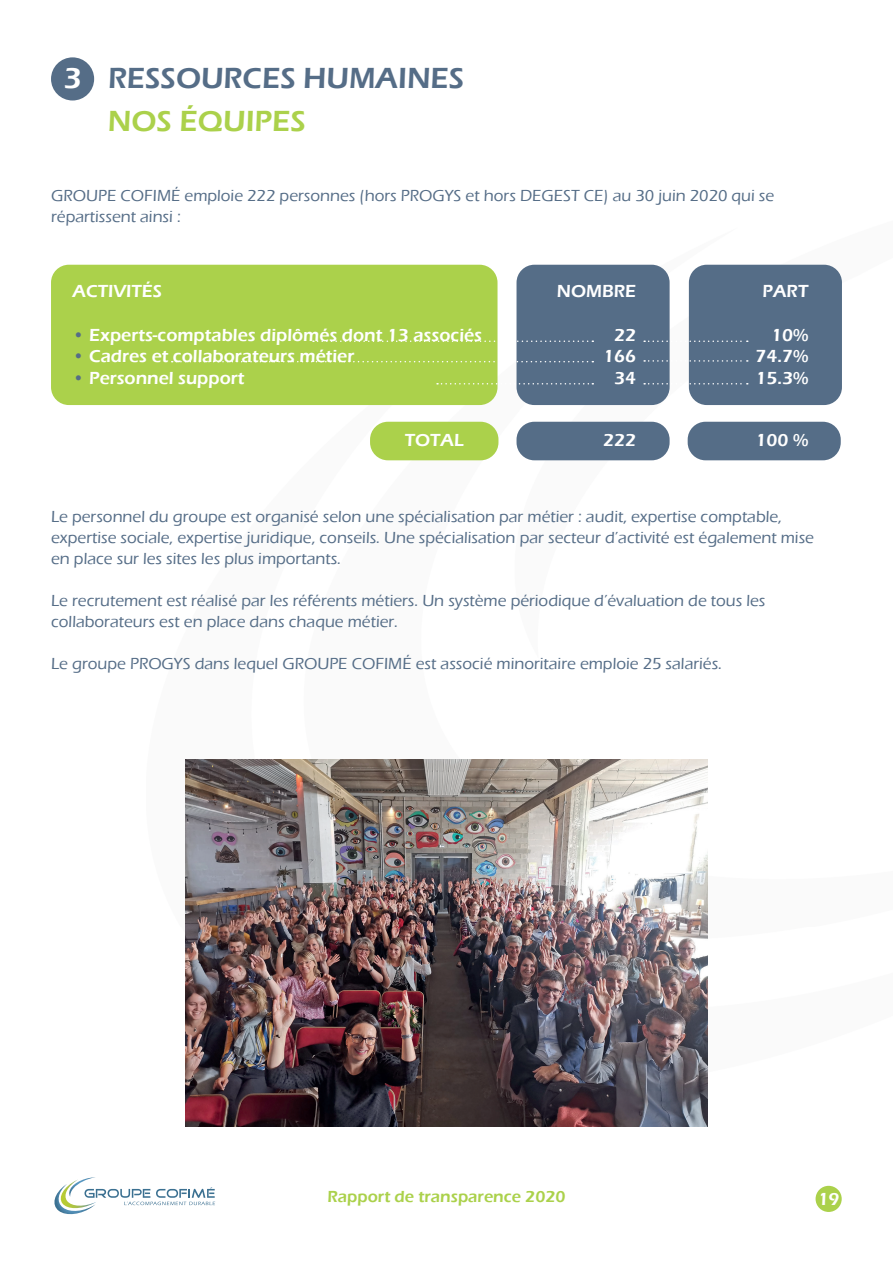
<style>
.page{position:relative;width:893px;height:1263px;background:#fff}
.page>*{position:absolute;margin:0;border:0;box-sizing:border-box;transform-origin:0 0}
.t1{font:600 30px/43px "Eras ITC";color:#556d87}
.t2{font:600 18px/21.6px "Eras ITC";color:#fff;text-align:right}
.t3{font:500 16.5px/21px "Eras ITC";color:#556d87}
.t4{font:600 16.5px "Eras ITC";color:#abd14b}
.s1{color:#fff}
.s2{color:#abd14b}
.s3{color:#556d87}
</style>
<div class="page">
<div style="left:815px;top:1186px;width:27px;height:26px;background:#abd14b;border-radius:50%"></div>
<svg style="left:54px;top:1177px;width:161px;height:38px"></svg>
<div style="left:51px;top:57px;width:43px;height:43px;background:#556d87;border-radius:50%"></div>
<div style="left:51px;top:265px;width:446px;height:140px;background:#abd14b;border-radius:18px"></div>
<div style="left:516px;top:265px;width:154px;height:140px;background:#556d87;border-radius:18px"></div>
<div style="left:689px;top:265px;width:153px;height:140px;background:#556d87;border-radius:18px"></div>
<svg style="left:313px;top:340px;width:280px;height:2px"></svg>
<svg style="left:172px;top:361px;width:421px;height:1px"></svg>
<svg style="left:437px;top:383px;width:156px;height:1px"></svg>
<svg style="left:644px;top:340px;width:104px;height:2px"></svg>
<svg style="left:644px;top:360px;width:104px;height:2px"></svg>
<svg style="left:644px;top:383px;width:104px;height:1px"></svg>
<div style="left:370px;top:422px;width:128px;height:38px;background:#abd14b;border-radius:18px"></div>
<div style="left:516px;top:422px;width:154px;height:38px;background:#556d87;border-radius:18px"></div>
<div style="left:688px;top:422px;width:153px;height:38px;background:#556d87;border-radius:18px"></div>
<img style="left:185px;top:759px;width:523px;height:368px">
<h1 class="t1" style="left:108px;top:56px;width:358px;text-indent:-45px"><span class="s1">3</span> RESSOURCES HUMAINES<br><span class="s2">NOS ÉQUIPES</span></h1>
<p class="t3" style="left:51px;top:185px;width:725px">GROUPE COFIMÉ emploie 222 personnes (hors PROGYS et hors DEGEST CE) au 30 juin 2020 qui se répartissent ainsi :</p>
<p class="t2" style="left:73px;top:281px;width:91px">ACTIVITÉS</p>
<p class="t2" style="left:73px;top:324px;width:411px"><span class="s3">•</span> Experts-comptables diplômés dont 13 associés</p>
<p class="t2" style="left:73px;top:345px;width:283px"><span class="s3">•</span> Cadres et collaborateurs métier</p>
<p class="t2" style="left:73px;top:367px;width:173px"><span class="s3">•</span> Personnel support</p>
<p class="t2" style="left:557px;top:281px;width:81px">NOMBRE</p>
<p class="t2" style="left:603px;top:324px;width:34px">22<br>166<br>34</p>
<p class="t2" style="left:762px;top:281px;width:47px">PART</p>
<p class="t2" style="left:755px;top:324px;width:54px;text-align:justify;text-indent:16px">10% 74.7% 15.3%</p>
<p class="t2" style="left:405px;top:429px;width:60px">TOTAL</p>
<p class="t2" style="left:603px;top:429px;width:34px">222</p>
<p class="t2" style="left:756px;top:429px;width:54px">100 %</p>
<p class="t3" style="left:51px;top:506px;width:764px">Le personnel du groupe est organisé selon une spécialisation par métier : audit, expertise comptable, expertise sociale, expertise juridique, conseils. Une spécialisation par secteur d’activité est également mise en place sur les sites les plus importants.</p>
<p class="t3" style="left:51px;top:590px;width:716px">Le recrutement est réalisé par les référents métiers. Un système périodique d’évaluation de tous les collaborateurs est en place dans chaque métier.</p>
<p class="t3" style="left:51px;top:653px;width:672px">Le groupe PROGYS dans lequel GROUPE COFIMÉ est associé minoritaire emploie 25 salariés.</p>
<p class="t4" style="left:327px;top:1187px;width:240px">Rapport de transparence 2020</p>
<p class="t2" style="left:818px;top:1188px;width:23px">19</p>
</div>
